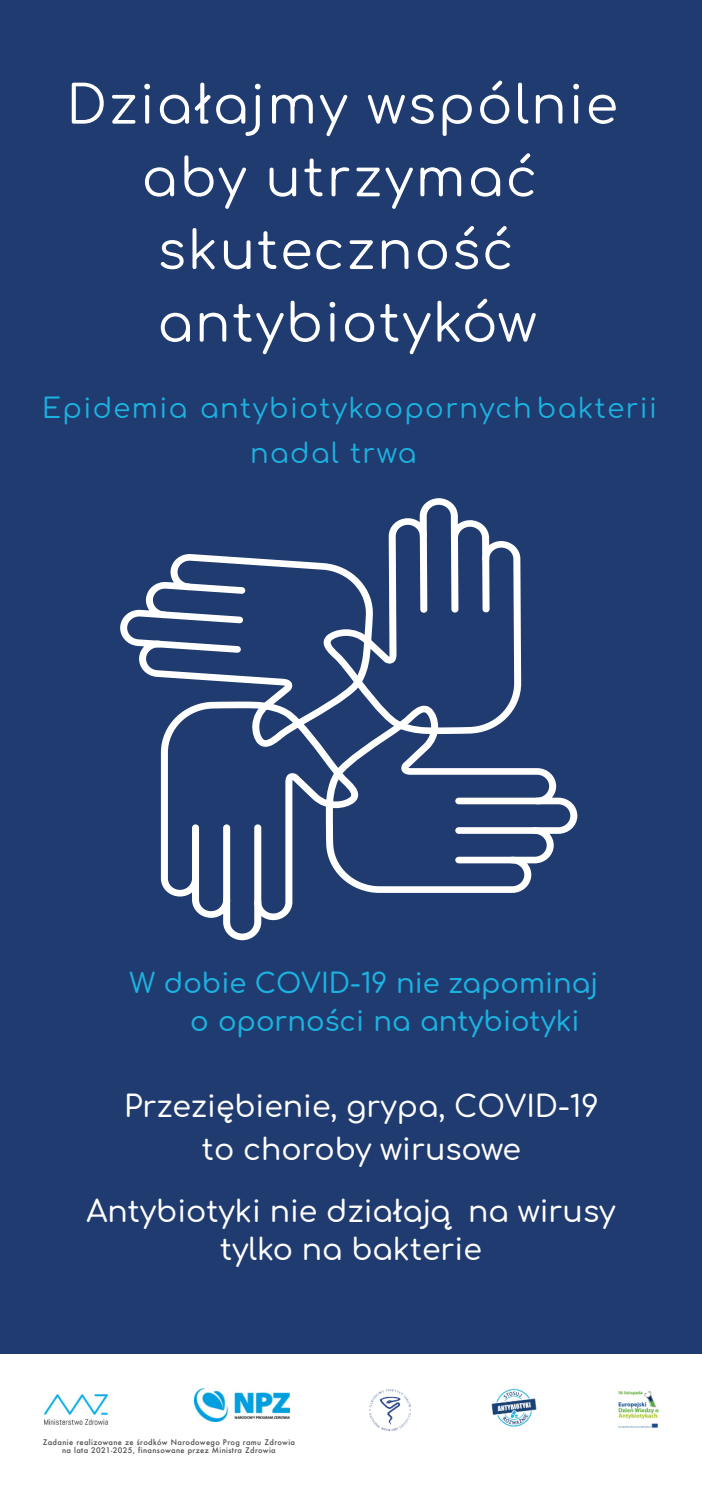
<style>
.page{position:relative;width:702px;height:1489px;background:#fff}
.page>*{position:absolute;margin:0;border:0;box-sizing:border-box;transform-origin:0 0}
.t1{font:52.5px/72.8px "Comfortaa";letter-spacing:.035em;color:#fff;text-align:center}
.t2{font:500 30px/42.5px "Comfortaa";color:#fff;text-align:center}
.t3{font:500 27.5px/37.5px "Comfortaa";color:#1cb2e0}
.t4{font:27.5px/45px "Comfortaa";letter-spacing:.05em;color:#1cb2e0}
.t5{font:500 7.5px/7.8px "Futura";letter-spacing:.05em;color:#4d4c4b;text-align:center}
</style>
<div class="page">
<div style="left:0;top:0;width:702px;height:1354px;background:#203b6f"></div>
<img style="left:370px;top:1389px;width:41px;height:41px">
<img style="left:194px;top:1388px;width:95px;height:33px">
<img style="left:44px;top:1394px;width:65px;height:31px">
<img style="left:618px;top:1391px;width:40px;height:36px">
<img style="left:491px;top:1388px;width:46px;height:38px">
<svg style="left:324px;top:498px;width:197px;height:208px;background:#38507f"></svg>
<div style="left:420px;top:530px;width:7px;height:83px;background:#fff;border-radius:3px"></div>
<div style="left:451px;top:533px;width:7px;height:79px;background:#fff;border-radius:3px"></div>
<div style="left:482px;top:554px;width:8px;height:58px;background:#fff;border-radius:3px"></div>
<svg style="left:119px;top:553px;width:256px;height:194px;background:#405783"></svg>
<svg style="left:153px;top:640px;width:88px;height:13px"></svg>
<svg style="left:159px;top:611px;width:84px;height:12px"></svg>
<svg style="left:183px;top:583px;width:62px;height:11px"></svg>
<svg style="left:161px;top:701px;width:197px;height:239px;background:#3f5683"></svg>
<div style="left:254px;top:824px;width:7px;height:83px;background:#fff;border-radius:3px"></div>
<div style="left:223px;top:824px;width:7px;height:80px;background:#fff;border-radius:3px"></div>
<div style="left:192px;top:824px;width:7px;height:59px;background:#fff;border-radius:3px"></div>
<svg style="left:326px;top:706px;width:251px;height:187px;background:#425985"></svg>
<div style="left:455px;top:797px;width:88px;height:7px;background:#fff;border-radius:3px"></div>
<div style="left:455px;top:827px;width:85px;height:7px;background:#fff;border-radius:3px"></div>
<div style="left:455px;top:856px;width:62px;height:7px;background:#fff;border-radius:3px"></div>
<h1 class="t1" style="left:67px;top:70px;width:553px">Działajmy wspólnie aby utrzymać skuteczność antybiotyków</h1>
<h3 class="t4" style="left:250px;top:387px;width:409px;text-indent:-208px">Epidemia antybiotykoopornych bakterii nadal trwa</h3>
<h3 class="t3" style="left:190px;top:965px;width:410px;text-indent:-60px">W dobie COVID-19 nie zapominaj o oporności na antybiotyki</h3>
<h2 class="t2" style="left:124px;top:1086px;width:476px">Przeziębienie, grypa, COVID-19 to choroby wirusowe</h2>
<h2 class="t2" style="left:86px;top:1194px;width:531px;line-height:37.5px">Antybiotyki nie działają na wirusy tylko na bakterie</h2>
<p class="t5" style="left:43px;top:1439px;width:254px">Zadanie realizowane ze środków Narodowego Prog ramu Zdrowia na lata 2021-2025, finansowane przez Ministra Zdrowia</p>
</div>
